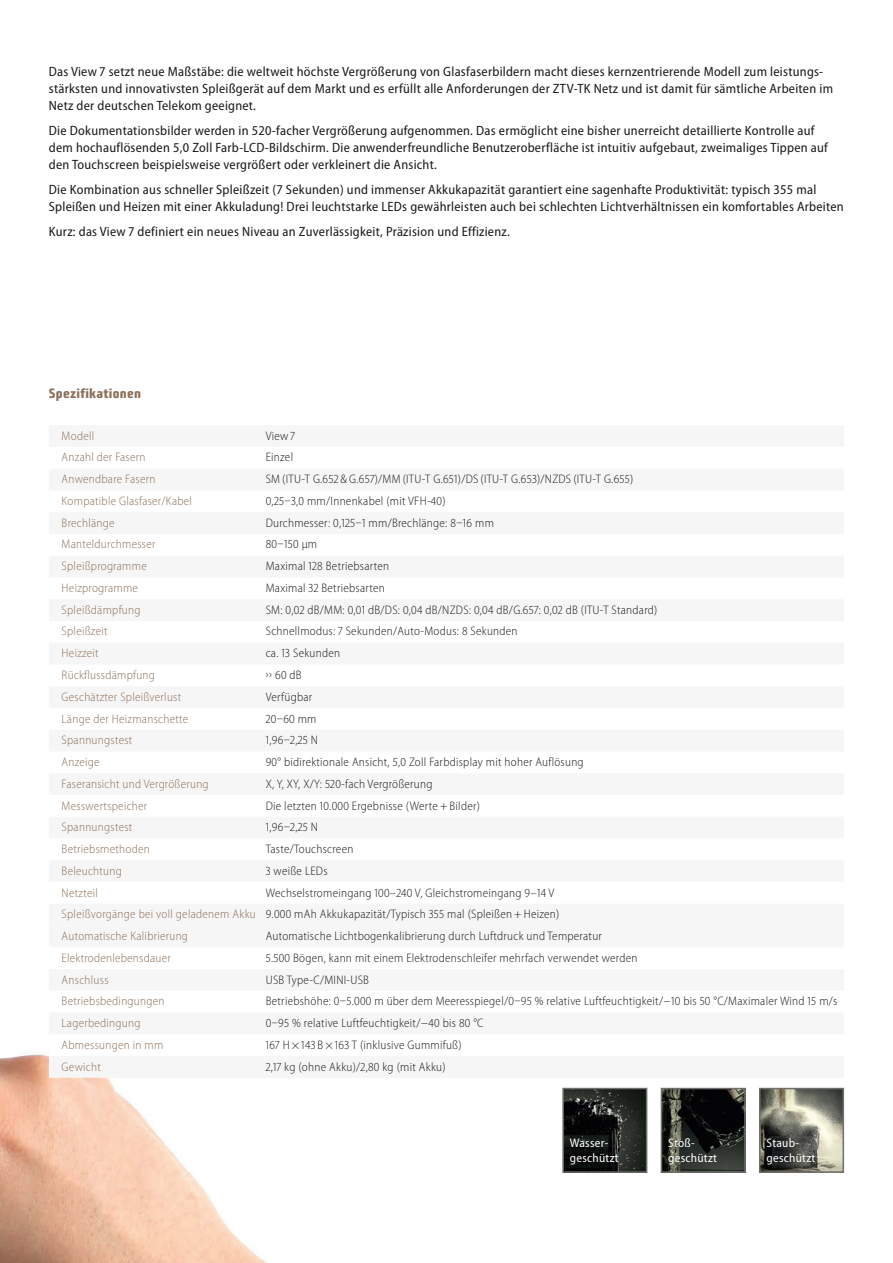
<style>
.page{position:relative;width:893px;height:1263px;background:#fff}
.page>*{position:absolute;margin:0;border:0;box-sizing:border-box;transform-origin:0 0}
.t1{font:semi-condensed 13.5px/16.8px "Pdcccr Myriad Pro";letter-spacing:.02em;color:#1a1a18}
.t2{font:800 13.5px "Wkpjwl Bunuelo Clean Pro";letter-spacing:.02em;color:#8d6f5a}
.t3{font:300 semi-condensed 12.3px/21.8px "Qlytqy Myriad Pro";letter-spacing:.02em;color:#1a1a18}
.t4{font:300 semi-condensed 12.3px "Qlytqy Myriad Pro";letter-spacing:.02em;color:#8d6f5a}
.t5{font:semi-condensed 12.3px/15.5px "Pdcccr Myriad Pro";letter-spacing:.02em;color:#fff}
.s1{color:#8d6f5a}
</style>
<div class="page">
<img style="left:0;top:1051px;width:267px;height:212px">
<svg style="left:562px;top:1087px;width:86px;height:86px;background:#262926"></svg>
<svg style="left:759px;top:1087px;width:86px;height:86px;background:#7f7f74"></svg>
<svg style="left:660px;top:1087px;width:86px;height:86px;background:#2c2e2b"></svg>
<div style="left:49px;top:425px;width:795px;height:22px;background:#f6f6f6"></div>
<div style="left:49px;top:469px;width:795px;height:21px;background:#f6f6f6"></div>
<div style="left:49px;top:512px;width:795px;height:22px;background:#f6f6f6"></div>
<div style="left:49px;top:556px;width:795px;height:21px;background:#f6f6f6"></div>
<div style="left:49px;top:599px;width:795px;height:22px;background:#f6f6f6"></div>
<div style="left:49px;top:643px;width:795px;height:21px;background:#f6f6f6"></div>
<div style="left:49px;top:686px;width:795px;height:22px;background:#f6f6f6"></div>
<div style="left:49px;top:730px;width:795px;height:21px;background:#f6f6f6"></div>
<div style="left:49px;top:773px;width:795px;height:22px;background:#f6f6f6"></div>
<div style="left:49px;top:817px;width:795px;height:21px;background:#f6f6f6"></div>
<div style="left:49px;top:860px;width:795px;height:22px;background:#f6f6f6"></div>
<div style="left:49px;top:904px;width:795px;height:21px;background:#f6f6f6"></div>
<div style="left:49px;top:925px;width:795px;height:22px;background:#f6f6f6"></div>
<div style="left:49px;top:969px;width:795px;height:22px;background:#f6f6f6"></div>
<div style="left:49px;top:1012px;width:795px;height:22px;background:#f6f6f6"></div>
<div style="left:49px;top:1056px;width:795px;height:22px;background:#f6f6f6"></div>
<p class="t1" style="left:49px;top:63px;width:786px">Das View7 setzt neue Maßstäbe: die weltweit höchste Vergrößerung von Glasfaserbildern macht dieses kernzentrierende Modell zum leistungs&shy;stärksten und innovativsten Spleißgerät auf dem Markt und es erfüllt alle Anforderungen der ZTV-TK Netz und ist damit für sämtliche Arbeiten im<br>Netz der deutschen Telekom geeignet.</p>
<p class="t1" style="left:49px;top:122px;width:780px">Die Dokumentationsbilder werden in 520-facher Vergrößerung aufgenommen. Das ermöglicht eine bisher unerreicht detaillierte Kontrolle auf dem hochauflösenden 5,0 Zoll Farb-LCD-Bildschirm. Die anwenderfreundliche Benutzeroberfläche ist intuitiv aufgebaut, zweimaliges Tippen auf den Touchscreen beispielsweise vergrößert oder verkleinert die Ansicht.</p>
<p class="t1" style="left:49px;top:181px;width:796px">Die Kombination aus schneller Spleißzeit (7 Sekunden) und immenser Akkukapazität garantiert eine sagenhafte Produktivität: typisch 355 mal<br>Spleißen und Heizen mit einer Akkuladung! Drei leuchtstarke LEDs gewährleisten auch bei schlechten Lichtverhältnissen ein komfortables Arbeiten</p>
<p class="t1" style="left:49px;top:223px;width:462px">Kurz: das View7 definiert ein neues Niveau an Zuverlässigkeit, Präzision und Effizienz.</p>
<p class="t2" style="left:49px;top:385px;width:94px">Spezifikationen</p>
<p class="t4" style="left:62px;top:428px;width:34px">Modell</p>
<p class="t3" style="left:266px;top:425px;width:31px">View 7</p>
<p class="t4" style="left:62px;top:450px;width:85px">Anzahl der Fasern</p>
<p class="t3" style="left:266px;top:446px;width:29px">Einzel</p>
<p class="t4" style="left:62px;top:472px;width:95px">Anwendbare Fasern</p>
<p class="t3" style="left:266px;top:468px;width:369px">SM (ITU-T G.652 &amp; G.657)/MM (ITU-T G.651)/DS (ITU-T G.653)/NZDS (ITU-T G.655)</p>
<p class="t4" style="left:62px;top:493px;width:132px">Kompatible Glasfaser/Kabel</p>
<p class="t3" style="left:266px;top:490px;width:181px">0,25–3,0 mm/Innenkabel (mit VFH-40)</p>
<p class="t4" style="left:62px;top:515px;width:54px">Brechlänge</p>
<p class="t3" style="left:266px;top:512px;width:230px">Durchmesser: 0,125–1 mm/Brechlänge: 8–16 mm</p>
<p class="t4" style="left:62px;top:537px;width:95px">Manteldurchmesser</p>
<p class="t3" style="left:266px;top:533px;width:53px">80–150 µm</p>
<p class="t4" style="left:62px;top:559px;width:87px">Spleißprogramme</p>
<p class="t3" style="left:266px;top:555px;width:125px">Maximal 128 Betriebsarten</p>
<p class="t4" style="left:62px;top:580px;width:78px">Heizprogramme</p>
<p class="t3" style="left:266px;top:577px;width:121px">Maximal 32 Betriebsarten</p>
<p class="t4" style="left:62px;top:602px;width:80px">Spleißdämpfung</p>
<p class="t3" style="left:266px;top:599px;width:393px">SM: 0,02 dB/MM: 0,01 dB/DS: 0,04 dB/NZDS: 0,04 dB/G.657: 0,02 dB (ITU-T Standard)</p>
<p class="t4" style="left:62px;top:624px;width:47px">Spleißzeit</p>
<p class="t3" style="left:266px;top:620px;width:253px">Schnellmodus: 7 Sekunden/Auto-Modus: 8 Sekunden</p>
<p class="t4" style="left:62px;top:646px;width:39px">Heizzeit</p>
<p class="t3" style="left:266px;top:642px;width:76px">ca. 13 Sekunden</p>
<p class="t4" style="left:62px;top:667px;width:95px">Rückflussdämpfung</p>
<p class="t3" style="left:266px;top:664px;width:37px">›› 60 dB</p>
<p class="t4" style="left:62px;top:689px;width:121px">Geschätzter Spleißverlust</p>
<p class="t3" style="left:266px;top:686px;width:48px">Verfügbar</p>
<p class="t4" style="left:62px;top:711px;width:128px">Länge der Heizmanschette</p>
<p class="t3" style="left:266px;top:707px;width:52px">20–60 mm</p>
<p class="t4" style="left:62px;top:733px;width:72px">Spannungstest</p>
<p class="t3" style="left:266px;top:729px;width:54px">1,96–2,25 N</p>
<p class="t4" style="left:62px;top:754px;width:40px">Anzeige</p>
<p class="t3" style="left:266px;top:751px;width:319px">90° bidirektionale Ansicht, 5,0 Zoll Farbdisplay mit hoher Auflösung</p>
<p class="t4" style="left:62px;top:776px;width:149px">Faseransicht und Vergrößerung</p>
<p class="t3" style="left:266px;top:773px;width:168px">X, Y, XY, X/Y: 520-fach Vergrößerung</p>
<p class="t4" style="left:62px;top:798px;width:87px">Messwertspeicher</p>
<p class="t3" style="left:266px;top:794px;width:216px">Die letzten 10.000 Ergebnisse (Werte + Bilder)</p>
<p class="t4" style="left:62px;top:820px;width:72px">Spannungstest</p>
<p class="t3" style="left:266px;top:816px;width:54px">1,96–2,25 N</p>
<p class="t4" style="left:62px;top:842px;width:90px">Betriebsmethoden</p>
<p class="t3" style="left:266px;top:838px;width:89px">Taste/Touchscreen</p>
<p class="t4" style="left:62px;top:863px;width:62px">Beleuchtung</p>
<p class="t3" style="left:266px;top:860px;width:63px">3 weiße LEDs</p>
<p class="t4" style="left:62px;top:885px;width:38px">Netzteil</p>
<p class="t3" style="left:62px;top:881px;width:499px;text-indent:204px">Wechselstromeingang 100–240 V, Gleichstromeingang 9–14 V<br><span class="s1">Spleißvorgänge bei voll geladenem Akku</span> 9.000 mAh Akkukapazität/Typisch 355 mal (Spleißen + Heizen)<br><span class="s1">Automatische Kalibrierung</span></p>
<p class="t3" style="left:266px;top:925px;width:338px">Automatische Lichtbogenkalibrierung durch Luftdruck und Temperatur</p>
<p class="t4" style="left:62px;top:950px;width:111px">Elektrodenlebensdauer</p>
<p class="t3" style="left:266px;top:947px;width:373px">5.500 Bögen, kann mit einem Elektrodenschleifer mehrfach verwendet werden</p>
<p class="t4" style="left:62px;top:972px;width:48px">Anschluss</p>
<p class="t3" style="left:266px;top:968px;width:105px">USB Type-C/MINI-USB</p>
<p class="t4" style="left:62px;top:994px;width:104px">Betriebsbedingungen</p>
<p class="t3" style="left:266px;top:990px;width:573px">Betriebshöhe: 0–5.000 m über dem Meeresspiegel/0–95 % relative Luftfeuchtigkeit/−10 bis 50 °C/Maximaler Wind 15 m/s</p>
<p class="t4" style="left:62px;top:1016px;width:80px">Lagerbedingung</p>
<p class="t3" style="left:266px;top:1012px;width:219px">0–95 % relative Luftfeuchtigkeit/−40 bis 80 °C</p>
<p class="t4" style="left:62px;top:1037px;width:103px">Abmessungen in mm</p>
<p class="t3" style="left:266px;top:1034px;width:197px">167 H × 143 B × 163 T (inklusive Gummifuß)</p>
<p class="t4" style="left:62px;top:1059px;width:41px">Gewicht</p>
<p class="t3" style="left:266px;top:1055px;width:181px">2,17 kg (ohne Akku)/2,80 kg (mit Akku)</p>
<p class="t5" style="left:668px;top:1134px;width:50px">Stoß&shy;geschützt</p>
<p class="t5" style="left:570px;top:1134px;width:50px">Wasser&shy;geschützt</p>
<p class="t5" style="left:766px;top:1134px;width:50px">Staub&shy;geschützt</p>
</div>
